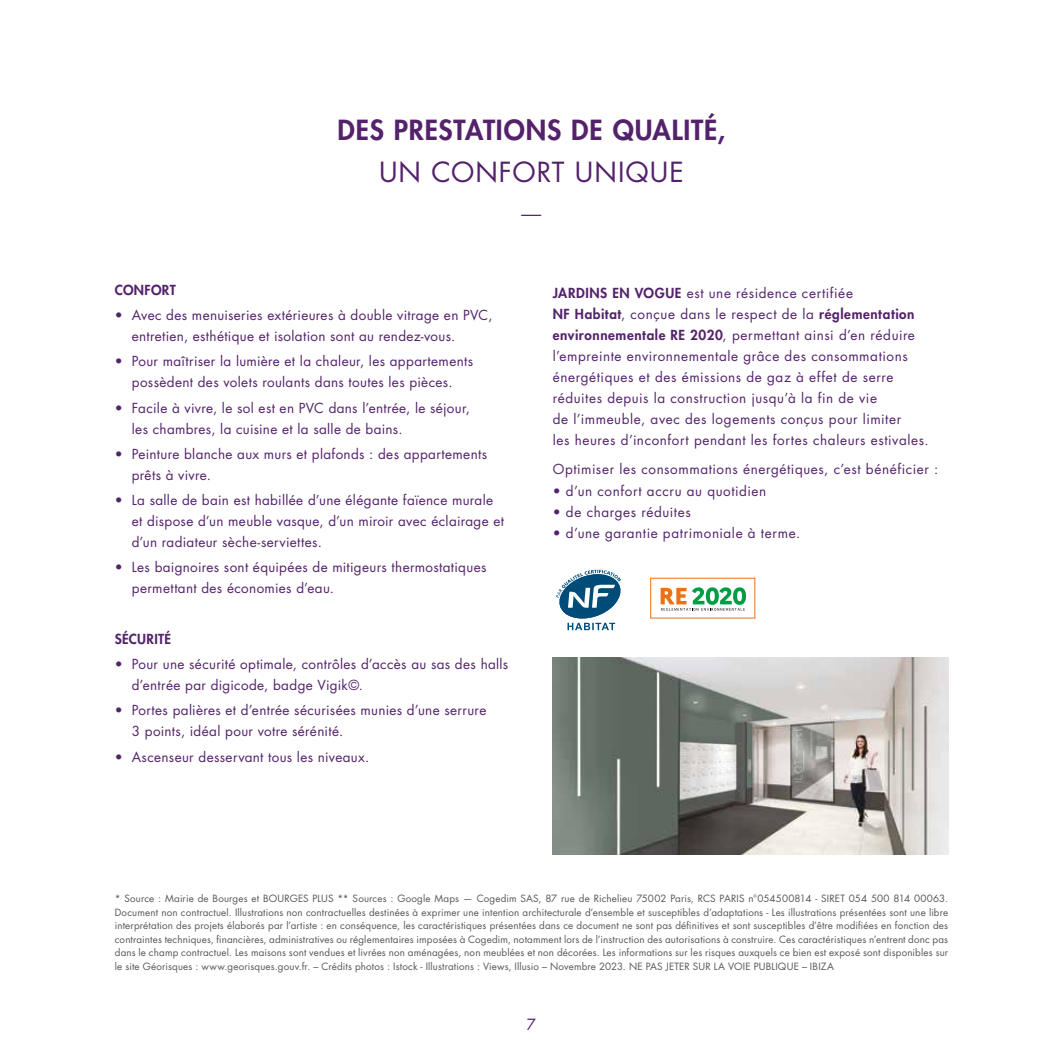
<style>
.page{position:relative;width:1063px;height:1063px;background:#fff}
.page>*{position:absolute;margin:0;border:0;box-sizing:border-box;transform-origin:0 0}
.t1{font:800 27px "Futura Std";letter-spacing:.03em;color:#53226b}
.t2{font:27px "Futura Std";letter-spacing:.04em;color:#53226b}
.t3{font:300 27px "Futura Std";color:#53226b}
.t4{font:15px "Futura Std";color:#53226b}
.t5{font:13.5px/21px "Futura Std";letter-spacing:.03em;color:#53226b}
.t6{font:800 13.5px "Futura Std";letter-spacing:.02em;color:#53226b}
.t7{font:9.75px/13.5px "Futura Std";letter-spacing:.02em;color:#575756;text-align:justify}
.s1{font-weight:800}
</style>
<div class="page">
<svg style="left:661px;top:587px;width:85px;height:24px"></svg>
<div style="left:650px;top:578px;width:105px;height:40px;border:1px solid #ee7014"></div>
<svg style="left:556px;top:570px;width:66px;height:60px"></svg>
<img style="left:553px;top:657px;width:395px;height:198px">
<h1 class="t1" style="left:338px;top:113px;width:389px">DES PRESTATIONS DE QUALITÉ,</h1>
<h1 class="t2" style="left:379px;top:155px;width:306px">UN CONFORT UNIQUE</h1>
<h1 class="t3" style="left:518px;top:198px;width:28px">—</h1>
<p class="t6" style="left:115px;top:281px;width:63px">CONFORT</p>
<p class="t5" style="left:132px;top:305px;width:362px;text-indent:-17px">• Avec des menuiseries extérieures à double vitrage en PVC, entretien, esthétique et isolation sont au rendez-vous.</p>
<p class="t5" style="left:115px;top:351px;width:360px;text-align:center">• Pour maîtriser la lumière et la chaleur, les appartements possèdent des volets roulants dans toutes les pièces.</p>
<p class="t5" style="left:132px;top:397px;width:340px;text-indent:-17px">• Facile à vivre, le sol est en PVC dans l’entrée, le séjour, les chambres, la cuisine et la salle de bains.</p>
<p class="t5" style="left:132px;top:444px;width:357px;text-indent:-17px">• Peinture blanche aux murs et plafonds : des appartements prêts à vivre.</p>
<p class="t5" style="left:132px;top:490px;width:374px;text-indent:-17px">• La salle de bain est habillée d’une élégante faïence murale et dispose d’un meuble vasque, d’un miroir avec éclairage et d’un radiateur sèche-serviettes.</p>
<p class="t5" style="left:132px;top:557px;width:356px;text-indent:-17px">• Les baignoires sont équipées de mitigeurs thermostatiques permettant des économies d’eau.</p>
<p class="t6" style="left:115px;top:630px;width:58px">SÉCURITÉ</p>
<p class="t5" style="left:132px;top:654px;width:378px;text-indent:-17px">• Pour une sécurité optimale, contrôles d’accès au sas des halls d’entrée par digicode, badge Vigik©.</p>
<p class="t5" style="left:132px;top:700px;width:356px;text-indent:-17px">• Portes palières et d’entrée sécurisées munies d’une serrure<br>3 points, idéal pour votre sérénité.</p>
<p class="t5" style="left:115px;top:746px;width:256px">• Ascenseur desservant tous les niveaux.</p>
<p class="t5" style="left:553px;top:283px;width:377px"><span class="s1">JARDINS EN VOGUE</span> est une résidence certifiée<br><span class="s1">NF Habitat</span>, conçue dans le respect de la <span class="s1">réglementation environnementale RE 2020</span>, permettant ainsi d’en réduire l’empreinte environnementale grâce des consommations énergétiques et des émissions de gaz à effet de serre réduites depuis la construction jusqu’à la fin de vie<br>de l’immeuble, avec des logements conçus pour limiter<br>les heures d’inconfort pendant les fortes chaleurs estivales.</p>
<p class="t5" style="left:553px;top:459px;width:387px">Optimiser les consommations énergétiques, c’est bénéficier :</p>
<p class="t5" style="left:553px;top:480px;width:215px">• d’un confort accru au quotidien</p>
<p class="t5" style="left:553px;top:501px;width:140px">• de charges réduites</p>
<p class="t5" style="left:553px;top:522px;width:249px">• d’une garantie patrimoniale à terme.</p>
<p class="t7" style="left:115px;top:892px;width:835px">* Source : Mairie de Bourges et BOURGES PLUS ** Sources : Google Maps — Cogedim SAS, 87 rue de Richelieu 75002 Paris, RCS PARIS n°054500814 - SIRET 054 500 814 00063.<br>Document non contractuel. Illustrations non contractuelles destinées à exprimer une intention architecturale d’ensemble et susceptibles d’adaptations - Les illustrations présentées sont une libre interprétation des projets élaborés par l’artiste : en conséquence, les caractéristiques présentées dans ce document ne sont pas définitives et sont susceptibles d’être modifiées en fonction des contraintes techniques, financières, administratives ou réglementaires imposées à Cogedim, notamment lors de l’instruction des autorisations à construire. Ces caractéristiques n’entrent donc pas dans le champ contractuel. Les maisons sont vendues et livrées non aménagées, non meublées et non décorées. Les informations sur les risques auxquels ce bien est exposé sont disponibles sur le site Géorisques : www.georisques.gouv.fr. – Crédits photos : Istock - Illustrations : Views, Illusio – Novembre 2023. NE PAS JETER SUR LA VOIE PUBLIQUE – IBIZA</p>
<p class="t4" style="left:527px;top:1015px;width:11px">7</p>
</div>
